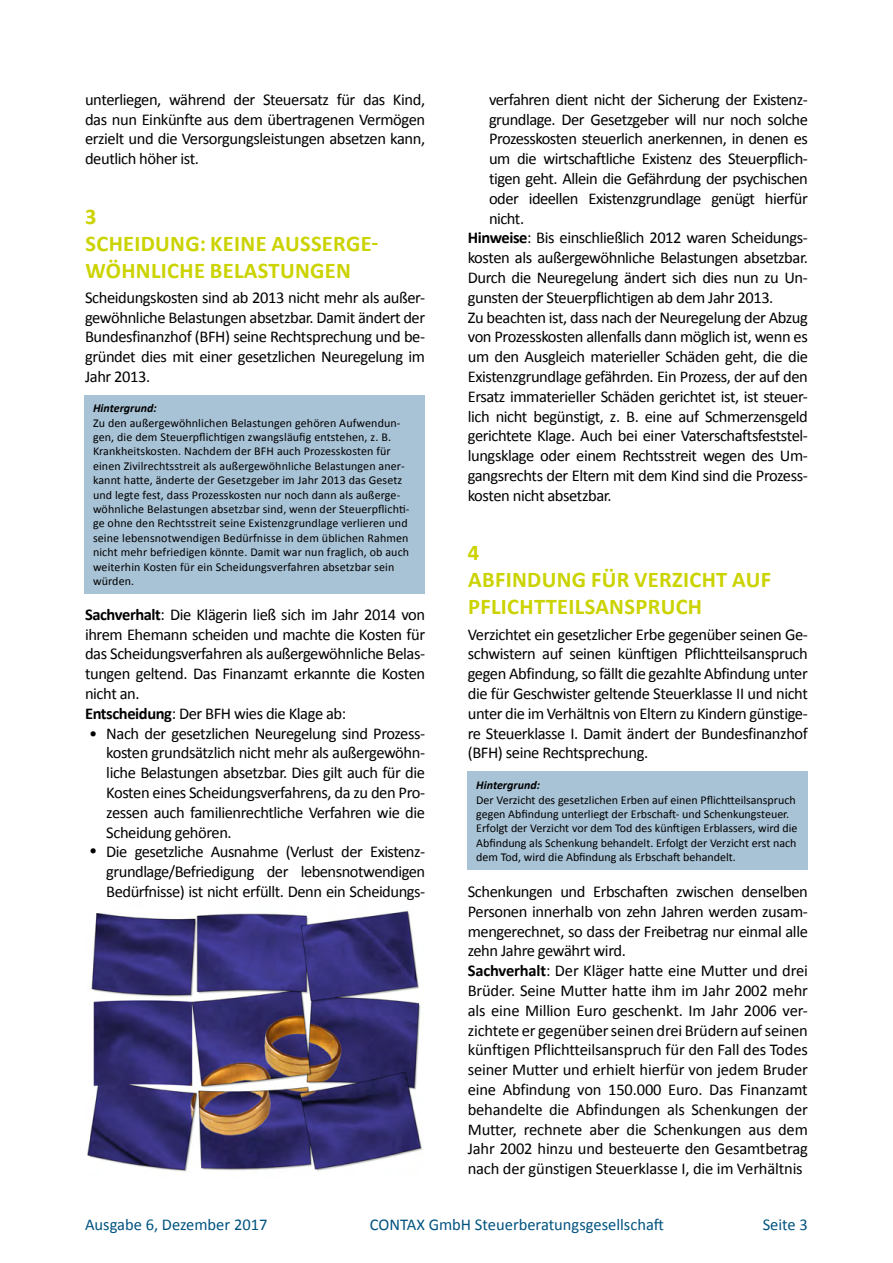
<style>
.page{position:relative;width:893px;height:1263px;background:#fff}
.page>*{position:absolute;margin:0;border:0;box-sizing:border-box;transform-origin:0 0}
.t1{font:700 22.5px/27px "Calibri";letter-spacing:.015em;color:#cbd300}
.t2{font:16.5px/19.8px "Calibri";letter-spacing:-.025em;color:#000;text-align:justify}
.t3{font:16.5px "Calibri";color:#005380}
.t4{font:12px/14.4px "Calibri";letter-spacing:.01em;color:#000}
.t5{font:italic 700 12px "Calibri";color:#000}
.s1{font-weight:700}
</style>
<div class="page">
<div style="left:85px;top:395px;width:340px;height:198px;background:#a8c2d6"></div>
<img style="left:87px;top:910px;width:336px;height:262px">
<div style="left:468px;top:772px;width:340px;height:98px;background:#a8c2d6"></div>
<p class="t2" style="left:85px;top:90px;width:342px">unterliegen, während der Steuersatz für das Kind, das nun Einkünfte aus dem übertragenen Vermögen erzielt und die Versorgungsleistungen absetzen kann, deutlich höher ist.</p>
<h1 class="t1" style="left:85px;top:203px;width:295px">3<br>SCHEIDUNG: KEINE AUSSERGE-<br>WÖHNLICHE BELASTUNGEN</h1>
<p class="t2" style="left:85px;top:288px;width:342px">Scheidungskosten sind ab 2013 nicht mehr als außer&shy;gewöhnliche Belastungen absetzbar. Damit ändert der Bundesfinanzhof (BFH) seine Rechtsprechung und be&shy;gründet dies mit einer gesetzlichen Neuregelung im Jahr 2013.</p>
<p class="t5" style="left:93px;top:400px;width:65px">Hintergrund:</p>
<p class="t4" style="left:93px;top:415px;width:318px">Zu den außergewöhnlichen Belastungen gehören Aufwendun&shy;gen, die dem Steuerpflichtigen zwangsläufig entstehen, z. B.<br>Krankheitskosten. Nachdem der BFH auch Prozesskosten für einen Zivilrechtsstreit als außergewöhnliche Belastungen aner&shy;kannt hatte, änderte der Gesetzgeber im Jahr 2013 das Gesetz und legte fest, dass Prozesskosten nur noch dann als außerge&shy;wöhnliche Belastungen absetzbar sind, wenn der Steuerpflichti&shy;ge ohne den Rechtsstreit seine Existenzgrundlage verlieren und seine lebensnotwendigen Bedürfnisse in dem üblichen Rahmen nicht mehr befriedigen könnte. Damit war nun fraglich, ob auch weiterhin Kosten für ein Scheidungsverfahren absetzbar sein würden.</p>
<p class="t2" style="left:85px;top:604px;width:342px;text-align:left"><span class="s1">Sachverhalt</span>: Die Klägerin ließ sich im Jahr 2014 von ihrem Ehemann scheiden und machte die Kosten für das Scheidungsverfahren als außergewöhnliche Belas&shy;tungen geltend. Das Finanzamt erkannte die Kosten nicht an.<br><span class="s1">Entscheidung</span>: Der BFH wies die Klage ab:</p>
<p class="t2" style="left:106px;top:723px;width:320px;text-indent:-17px">• Nach der gesetzlichen Neuregelung sind Prozess&shy;kosten grundsätzlich nicht mehr als außergewöhn&shy;liche Belastungen absetzbar. Dies gilt auch für die Kosten eines Scheidungsverfahrens, da zu den Pro&shy;zessen auch familienrechtliche Verfahren wie die Scheidung gehören.</p>
<p class="t2" style="left:106px;top:842px;width:320px;text-indent:-17px">• Die gesetzliche Ausnahme (Verlust der Existenz&shy;grundlage/Befriedigung der lebensnotwendigen Bedürfnisse) ist nicht erfüllt. Denn ein Scheidungs-</p>
<p class="t2" style="left:489px;top:90px;width:320px">verfahren dient nicht der Sicherung der Existenz-</p>
<p class="t2" style="left:489px;top:109px;width:320px">grundlage. Der Gesetzgeber will nur noch solche</p>
<p class="t2" style="left:489px;top:129px;width:320px">Prozesskosten steuerlich anerkennen, in denen es</p>
<p class="t2" style="left:489px;top:149px;width:320px">um die wirtschaftliche Existenz des Steuerpflich-</p>
<p class="t2" style="left:489px;top:169px;width:320px">tigen geht. Allein die Gefährdung der psychischen</p>
<p class="t2" style="left:489px;top:189px;width:320px">oder ideellen Existenzgrundlage genügt hierfür</p>
<p class="t2" style="left:489px;top:208px;width:37px">nicht.</p>
<p class="t2" style="left:468px;top:228px;width:342px"><span class="s1">Hinweise</span>: Bis einschließlich 2012 waren Scheidungs-</p>
<p class="t2" style="left:468px;top:248px;width:342px">kosten als außergewöhnliche Belastungen absetzbar.</p>
<p class="t2" style="left:468px;top:268px;width:342px">Durch die Neuregelung ändert sich dies nun zu Un-</p>
<p class="t2" style="left:468px;top:288px;width:307px">gunsten der Steuerpflichtigen ab dem Jahr 2013.</p>
<p class="t2" style="left:468px;top:307px;width:342px">Zu beachten ist, dass nach der Neuregelung der Abzug</p>
<p class="t2" style="left:468px;top:327px;width:342px">von Prozesskosten allenfalls dann möglich ist, wenn es</p>
<p class="t2" style="left:468px;top:347px;width:342px">um den Ausgleich materieller Schäden geht, die die</p>
<p class="t2" style="left:468px;top:367px;width:342px">Existenzgrundlage gefährden. Ein Prozess, der auf den</p>
<p class="t2" style="left:468px;top:387px;width:342px">Ersatz immaterieller Schäden gerichtet ist, ist steuer-</p>
<p class="t2" style="left:468px;top:406px;width:342px">lich nicht begünstigt, z. B. eine auf Schmerzensgeld</p>
<p class="t2" style="left:468px;top:426px;width:342px">gerichtete Klage. Auch bei einer Vaterschaftsfeststel-</p>
<p class="t2" style="left:468px;top:446px;width:342px">lungsklage oder einem Rechtsstreit wegen des Um-</p>
<p class="t2" style="left:468px;top:466px;width:342px">gangsrechts der Eltern mit dem Kind sind die Prozess-</p>
<p class="t2" style="left:468px;top:486px;width:145px">kosten nicht absetzbar.</p>
<h1 class="t1" style="left:468px;top:539px;width:305px">4<br>ABFINDUNG FÜR VERZICHT AUF<br>PFLICHTTEILSANSPRUCH</h1>
<p class="t2" style="left:468px;top:624px;width:342px">Verzichtet ein gesetzlicher Erbe gegenüber seinen Ge&shy;schwistern auf seinen künftigen Pflichtteilsanspruch gegen Abfindung, so fällt die gezahlte Abfindung unter die für Geschwister geltende Steuerklasse II und nicht unter die im Verhältnis von Eltern zu Kindern günstige&shy;re Steuerklasse I. Damit ändert der Bundesfinanzhof (BFH) seine Rechtsprechung.</p>
<p class="t5" style="left:476px;top:777px;width:65px">Hintergrund:</p>
<p class="t4" style="left:476px;top:792px;width:323px">Der Verzicht des gesetzlichen Erben auf einen Pflichtteilsanspruch gegen Abfindung unterliegt der Erbschaft- und Schenkungsteuer.<br>Erfolgt der Verzicht vor dem Tod des künftigen Erblassers, wird die Abfindung als Schenkung behandelt. Erfolgt der Verzicht erst nach dem Tod, wird die Abfindung als Erbschaft behandelt.</p>
<p class="t2" style="left:468px;top:882px;width:342px;text-align:left">Schenkungen und Erbschaften zwischen denselben Personen innerhalb von zehn Jahren werden zusam&shy;mengerechnet, so dass der Freibetrag nur einmal alle zehn Jahre gewährt wird.<br><span class="s1">Sachverhalt</span>: Der Kläger hatte eine Mutter und drei Brüder. Seine Mutter hatte ihm im Jahr 2002 mehr als eine Million Euro geschenkt. Im Jahr 2006 ver&shy;zichtete er gegenüber seinen drei Brüdern auf seinen künftigen Pflichtteilsanspruch für den Fall des Todes seiner Mutter und erhielt hierfür von jedem Bruder eine Abfindung von 150.000 Euro. Das Finanzamt behandelte die Abfindungen als Schenkungen der Mutter, rechnete aber die Schenkungen aus dem Jahr 2002 hinzu und besteuerte den Gesamtbetrag nach der günstigen Steuerklasse I, die im Verhältnis</p>
<p class="t3" style="left:85px;top:1214px;width:184px">Ausgabe 6, Dezember 2017</p>
<p class="t3" style="left:370px;top:1214px;width:296px">CONTAX GmbH Steuerberatungsgesellschaft</p>
<p class="t3" style="left:763px;top:1214px;width:47px">Seite 3</p>
</div>
